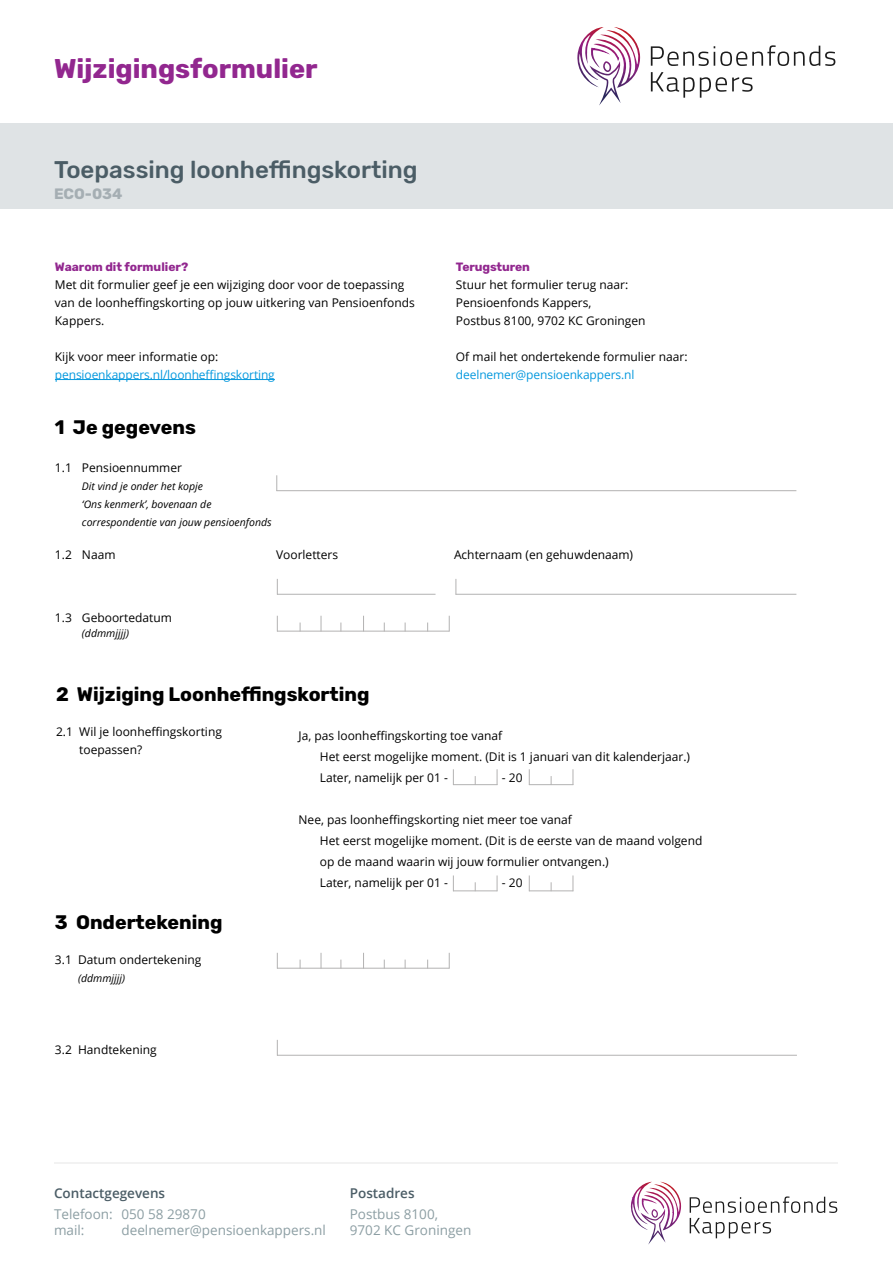
<style>
.page{position:relative;width:893px;height:1263px;background:#fff}
.page>*{position:absolute;margin:0;border:0;box-sizing:border-box;transform-origin:0 0}
.t1{font:700 27px "Rubik";color:#92278f}
.t2{font:500 24px "Rubik";color:#4b5d66}
.t3{font:700 19.5px "Rubik";color:#000}
.t4{font:700 15px "Rubik";color:#a5aeb3}
.t5{font:13.5px/16.2px "Open Sans";color:#8c9ea3}
.t6{font:600 13.5px "Open Sans";color:#4b5d66}
.t7{font:12px/18px "Open Sans";color:#000}
.t8{font:12px "Open Sans";letter-spacing:-.01em;color:#0699de}
.t9{font:700 12px "Rubik";letter-spacing:-.005em;color:#92278f}
.t10{font:italic 10.5px/18px "Open Sans";color:#000}
</style>
<div class="page">
<hr style="left:54px;top:1162px;width:784px;height:2px;background:#f2f2f2">
<div style="left:0;top:123px;width:893px;height:86px;background:#dfe3e5"></div>
<svg style="left:651px;top:72px;width:102px;height:26px"></svg>
<svg style="left:651px;top:45px;width:184px;height:21px"></svg>
<svg style="left:577px;top:27px;width:63px;height:79px"></svg>
<svg style="left:690px;top:1196px;width:147px;height:42px"></svg>
<svg style="left:630px;top:1182px;width:51px;height:63px"></svg>
<hr style="left:55px;top:379px;width:220px;height:1px;background:#0699de">
<hr style="left:276px;top:490px;width:520px;height:1px;background:#b3b2b2">
<svg style="left:276px;top:475px;width:1px;height:16px"></svg>
<hr style="left:277px;top:594px;width:159px;height:1px;background:#b3b2b2">
<svg style="left:277px;top:579px;width:1px;height:15px"></svg>
<hr style="left:456px;top:594px;width:340px;height:1px;background:#b3b2b2">
<svg style="left:456px;top:579px;width:1px;height:16px"></svg>
<hr style="left:277px;top:631px;width:172px;height:1px;background:#b3b2b2">
<svg style="left:277px;top:616px;width:1px;height:15px"></svg>
<svg style="left:449px;top:616px;width:1px;height:15px"></svg>
<svg style="left:363px;top:616px;width:1px;height:15px"></svg>
<svg style="left:321px;top:616px;width:1px;height:15px"></svg>
<hr style="left:277px;top:968px;width:172px;height:1px;background:#b3b2b2">
<svg style="left:277px;top:953px;width:1px;height:15px"></svg>
<svg style="left:449px;top:953px;width:1px;height:15px"></svg>
<svg style="left:363px;top:953px;width:1px;height:15px"></svg>
<svg style="left:321px;top:953px;width:1px;height:15px"></svg>
<hr style="left:277px;top:1055px;width:520px;height:1px;background:#b3b2b2">
<svg style="left:277px;top:1040px;width:1px;height:15px"></svg>
<hr style="left:453px;top:784px;width:44px;height:1px;background:#b3b2b2">
<svg style="left:453px;top:769px;width:1px;height:15px"></svg>
<svg style="left:497px;top:769px;width:1px;height:16px"></svg>
<hr style="left:529px;top:784px;width:44px;height:1px;background:#b3b2b2">
<svg style="left:529px;top:769px;width:1px;height:15px"></svg>
<svg style="left:573px;top:769px;width:1px;height:16px"></svg>
<hr style="left:453px;top:890px;width:44px;height:1px;background:#b3b2b2">
<svg style="left:453px;top:875px;width:1px;height:15px"></svg>
<svg style="left:497px;top:875px;width:1px;height:16px"></svg>
<hr style="left:529px;top:890px;width:44px;height:1px;background:#b3b2b2">
<svg style="left:529px;top:875px;width:1px;height:15px"></svg>
<svg style="left:573px;top:875px;width:1px;height:16px"></svg>
<h1 class="t1" style="left:54px;top:53px;width:265px">Wijzigingsformulier</h1>
<h2 class="t2" style="left:54px;top:156px;width:365px">Toepassing loonheffingskorting</h2>
<p class="t4" style="left:54px;top:185px;width:70px">ECO-034</p>
<p class="t9" style="left:55px;top:259px;width:135px">Waarom dit formulier?</p>
<p class="t7" style="left:55px;top:275px;width:361px">Met dit formulier geef je een wijziging door voor de toepassing van de loonheffingskorting op jouw uitkering van Pensioenfonds<br>Kappers.</p>
<p class="t7" style="left:55px;top:347px;width:165px">Kijk voor meer informatie op:</p>
<p class="t8" style="left:55px;top:366px;width:221px">pensioenkappers.nl/loonheffingskorting</p>
<p class="t9" style="left:456px;top:259px;width:75px">Terugsturen</p>
<p class="t7" style="left:456px;top:275px;width:191px">Stuur het formulier terug naar:<br>Pensioenfonds Kappers,<br>Postbus 8100, 9702 KC Groningen</p>
<p class="t7" style="left:456px;top:347px;width:233px">Of mail het ondertekende formulier naar:</p>
<p class="t8" style="left:456px;top:366px;width:180px">deelnemer@pensioenkappers.nl</p>
<h3 class="t3" style="left:55px;top:416px;width:143px">1 Je gegevens</h3>
<p class="t7" style="left:55px;top:458px;width:129px">1.1 Pensioennummer</p>
<p class="t10" style="left:82px;top:477px;width:191px">Dit vind je onder het kopje<br>‘Ons kenmerk’, bovenaan de correspondentie van jouw pensioenfonds</p>
<p class="t7" style="left:55px;top:545px;width:62px">1.2 Naam</p>
<p class="t7" style="left:276px;top:545px;width:64px">Voorletters</p>
<p class="t7" style="left:454px;top:545px;width:181px">Achternaam (en gehuwdenaam)</p>
<p class="t7" style="left:55px;top:608px;width:118px">1.3 Geboortedatum</p>
<p class="t10" style="left:82px;top:624px;width:49px">(ddmmjjjj)</p>
<h3 class="t3" style="left:56px;top:683px;width:315px">2 Wijziging Loonheffingskorting</h3>
<p class="t7" style="left:79px;top:722px;width:144px;text-indent:-23px">2.1 Wil je loonheffingskorting toepassen?</p>
<p class="t7" style="left:320px;top:725px;width:372px;line-height:21px;text-indent:-21px">Ja, pas loonheffingskorting toe vanaf<br>Het eerst mogelijke moment. (Dit is 1 januari van dit kalenderjaar.)<br>Later, namelijk per 01 -</p>
<p class="t7" style="left:502px;top:769px;width:22px">- 20</p>
<p class="t7" style="left:320px;top:809px;width:384px;line-height:21px;text-indent:-21px">Nee, pas loonheffingskorting niet meer toe vanaf<br>Het eerst mogelijke moment. (Dit is de eerste van de maand volgend op de maand waarin wij jouw formulier ontvangen.)<br>Later, namelijk per 01 -</p>
<p class="t7" style="left:502px;top:874px;width:22px">- 20</p>
<h3 class="t3" style="left:55px;top:911px;width:169px">3 Ondertekening</h3>
<p class="t7" style="left:55px;top:950px;width:148px">3.1 Datum ondertekening</p>
<p class="t10" style="left:78px;top:969px;width:49px">(ddmmjjjj)</p>
<p class="t7" style="left:55px;top:1040px;width:103px">3.2 Handtekening</p>
<p class="t6" style="left:54px;top:1184px;width:113px">Contactgegevens</p>
<p class="t5" style="left:54px;top:1205px;width:153px">Telefoon: 050 58 29870 mail:</p>
<p class="t5" style="left:122px;top:1222px;width:206px">deelnemer@pensioenkappers.nl</p>
<p class="t6" style="left:350px;top:1184px;width:66px">Postadres</p>
<p class="t5" style="left:350px;top:1205px;width:123px">Postbus 8100,<br>9702 KC Groningen</p>
</div>
